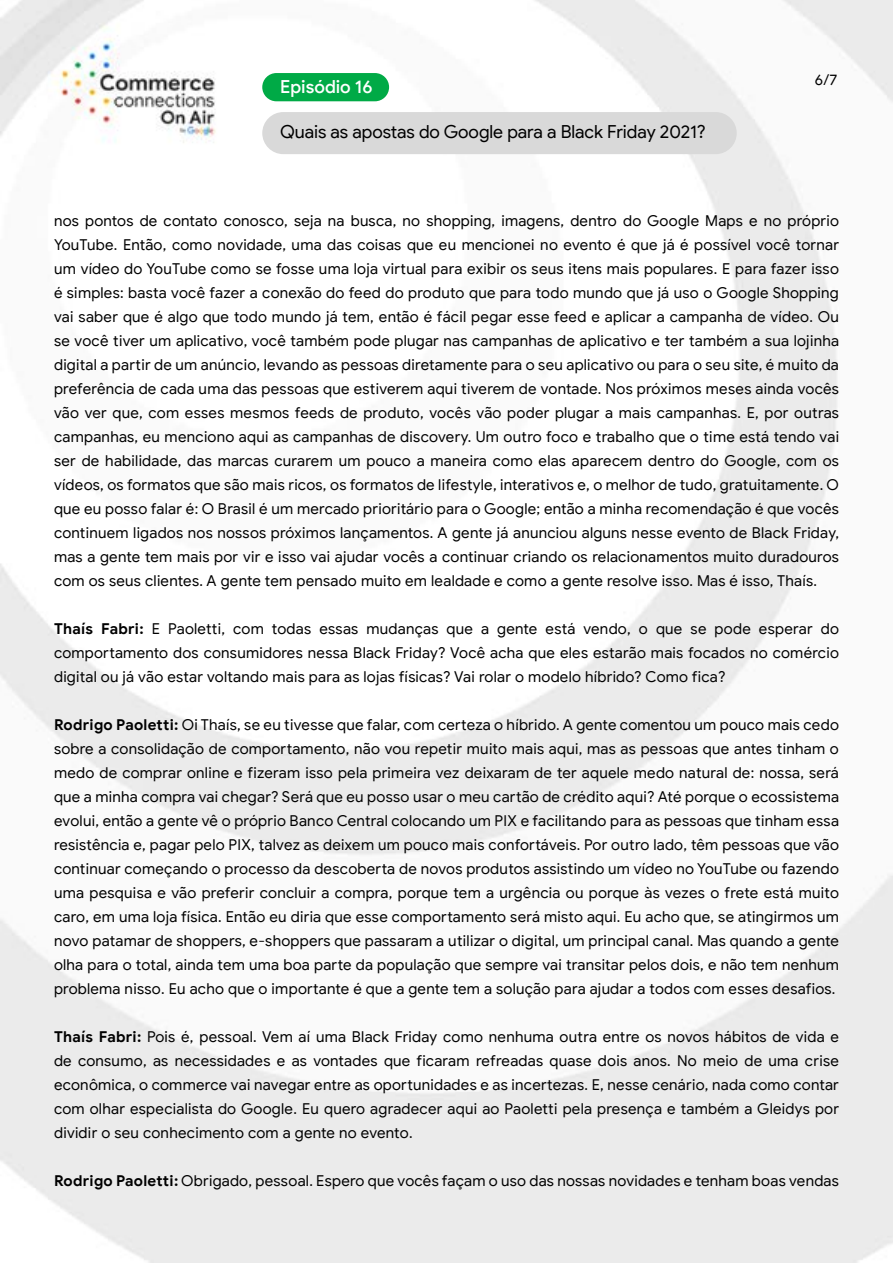
<style>
.page{position:relative;width:893px;height:1263px;background:#fff}
.page>*{position:absolute;margin:0;border:0;box-sizing:border-box;transform-origin:0 0}
.t1{font:18px "Google Sans Display";letter-spacing:-.005em;color:#000}
.t2{font:500 18px "Google Sans Display";color:#fff}
.t3{font:15px/24px "Google Sans";letter-spacing:.015em;color:#000;text-align:justify}
.t4{font:15px "Google Sans Display";color:#000}
.s1{font-weight:700}
</style>
<div class="page">
<img style="left:0;top:0;width:893px;height:1263px">
<div style="left:262px;top:73px;width:127px;height:28px;background:#00aa46;border-radius:14px"></div>
<div style="left:262px;top:112px;width:475px;height:42px;background:#d9d9d9;border-radius:21px"></div>
<p class="t2" style="left:280px;top:76px;width:94px">Episódio 16</p>
<p class="t1" style="left:280px;top:121px;width:427px">Quais as apostas do Google para a Black Friday 2021?</p>
<p class="t4" style="left:815px;top:70px;width:24px">6/7</p>
<p class="t3" style="left:54px;top:209px;width:787px">nos pontos de contato conosco, seja na busca, no shopping, imagens, dentro do Google Maps e no próprio YouTube. Então, como novidade, uma das coisas que eu mencionei no evento é que já é possível você tornar um vídeo do YouTube como se fosse uma loja virtual para exibir os seus itens mais populares. E para fazer isso é simples: basta você fazer a conexão do feed do produto que para todo mundo que já uso o Google Shopping vai saber que é algo que todo mundo já tem, então é fácil pegar esse feed e aplicar a campanha de vídeo. Ou se você tiver um aplicativo, você também pode plugar nas campanhas de aplicativo e ter também a sua lojinha digital a partir de um anúncio, levando as pessoas diretamente para o seu aplicativo ou para o seu site, é muito da preferência de cada uma das pessoas que estiverem aqui tiverem de vontade. Nos próximos meses ainda vocês vão ver que, com esses mesmos feeds de produto, vocês vão poder plugar a mais campanhas. E, por outras campanhas, eu menciono aqui as campanhas de discovery. Um outro foco e trabalho que o time está tendo vai ser de habilidade, das marcas curarem um pouco a maneira como elas aparecem dentro do Google, com os vídeos, os formatos que são mais ricos, os formatos de lifestyle, interativos e, o melhor de tudo, gratuitamente. O que eu posso falar é: O Brasil é um mercado prioritário para o Google; então a minha recomendação é que vocês continuem ligados nos nossos próximos lançamentos. A gente já anunciou alguns nesse evento de Black Friday, mas a gente tem mais por vir e isso vai ajudar vocês a continuar criando os relacionamentos muito duradouros com os seus clientes. A gente tem pensado muito em lealdade e como a gente resolve isso. Mas é isso, Thaís.</p>
<p class="t3" style="left:54px;top:617px;width:786px"><span class="s1">Thaís Fabri:</span> E Paoletti, com todas essas mudanças que a gente está vendo, o que se pode esperar do comportamento dos consumidores nessa Black Friday? Você acha que eles estarão mais focados no comércio digital ou já vão estar voltando mais para as lojas físicas? Vai rolar o modelo híbrido? Como fica?</p>
<p class="t3" style="left:54px;top:713px;width:787px"><span class="s1">Rodrigo Paoletti:</span> Oi Thaís, se eu tivesse que falar, com certeza o híbrido. A gente comentou um pouco mais cedo sobre a consolidação de comportamento, não vou repetir muito mais aqui, mas as pessoas que antes tinham o medo de comprar online e fizeram isso pela primeira vez deixaram de ter aquele medo natural de: nossa, será que a minha compra vai chegar? Será que eu posso usar o meu cartão de crédito aqui? Até porque o ecossistema evolui, então a gente vê o próprio Banco Central colocando um PIX e facilitando para as pessoas que tinham essa resistência e, pagar pelo PIX, talvez as deixem um pouco mais confortáveis. Por outro lado, têm pessoas que vão continuar começando o processo da descoberta de novos produtos assistindo um vídeo no YouTube ou fazendo uma pesquisa e vão preferir concluir a compra, porque tem a urgência ou porque às vezes o frete está muito caro, em uma loja física. Então eu diria que esse comportamento será misto aqui. Eu acho que, se atingirmos um novo patamar de shoppers, e-shoppers que passaram a utilizar o digital, um principal canal. Mas quando a gente olha para o total, ainda tem uma boa parte da população que sempre vai transitar pelos dois, e não tem nenhum problema nisso. Eu acho que o importante é que a gente tem a solução para ajudar a todos com esses desafios.</p>
<p class="t3" style="left:54px;top:1025px;width:786px"><span class="s1">Thaís Fabri:</span> Pois é, pessoal. Vem aí uma Black Friday como nenhuma outra entre os novos hábitos de vida e de consumo, as necessidades e as vontades que ficaram refreadas quase dois anos. No meio de uma crise econômica, o commerce vai navegar entre as oportunidades e as incertezas. E, nesse cenário, nada como contar com olhar especialista do Google. Eu quero agradecer aqui ao Paoletti pela presença e também a Gleidys por dividir o seu conhecimento com a gente no evento.</p>
<p class="t3" style="left:54px;top:1169px;width:786px"><span class="s1">Rodrigo Paoletti:</span> Obrigado, pessoal. Espero que vocês façam o uso das nossas novidades e tenham boas vendas</p>
</div>
